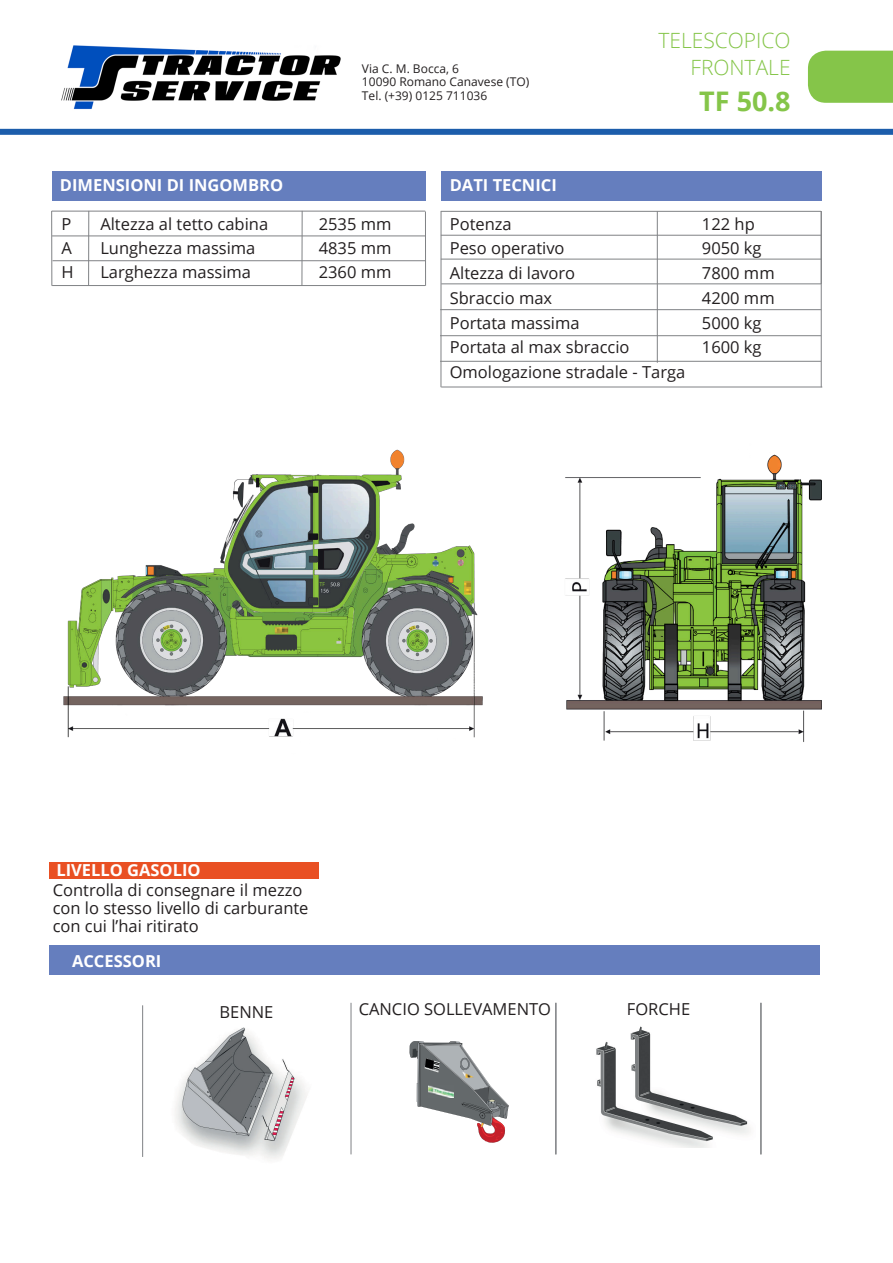
<style>
.page{position:relative;width:893px;height:1263px;background:#fff}
.page>*{position:absolute;margin:0;border:0;box-sizing:border-box;transform-origin:0 0}
.t1{font:700 27px "Open Sans";color:#85c549}
.t2{font:300 21px "Open Sans";color:#85c549}
.t3{font:16.5px "Open Sans";color:#231f20}
.t4{font:700 16.5px "Open Sans";color:#fff}
.t5{font:12px "Open Sans";color:#231f20}
</style>
<div class="page">
<div style="left:808px;top:51px;width:85px;height:52px;background:#85c549"></div>
<img style="left:61px;top:45px;width:280px;height:65px">
<div style="left:52px;top:171px;width:373px;height:29px;background:#657ebe"></div>
<hr style="left:52px;top:211px;width:373px;height:1px;background:#808285">
<hr style="left:302px;top:211px;width:1px;height:75px;background:#808285">
<hr style="left:51px;top:211px;width:1px;height:75px;background:#808285">
<hr style="left:425px;top:211px;width:1px;height:75px;background:#808285">
<hr style="left:52px;top:236px;width:373px;height:1px;background:#808285">
<hr style="left:53px;top:260px;width:372px;height:1px;background:#808285">
<hr style="left:52px;top:285px;width:373px;height:1px;background:#808285">
<div style="left:49px;top:862px;width:270px;height:16px;background:#e95023"></div>
<div style="left:441px;top:171px;width:380px;height:29px;background:#657ebe"></div>
<hr style="left:441px;top:235px;width:380px;height:1px;background:#808285">
<hr style="left:441px;top:211px;width:380px;height:1px;background:#808285">
<hr style="left:657px;top:211px;width:1px;height:152px;background:#808285">
<hr style="left:441px;top:211px;width:1px;height:176px;background:#808285">
<hr style="left:821px;top:211px;width:1px;height:176px;background:#808285">
<hr style="left:441px;top:259px;width:380px;height:1px;background:#808285">
<hr style="left:441px;top:284px;width:380px;height:1px;background:#808285">
<div style="left:0;top:129px;width:893px;height:6px;background:#1c5dab"></div>
<img style="left:63px;top:449px;width:758px;height:293px">
<hr style="left:88px;top:211px;width:1px;height:75px;background:#808285">
<hr style="left:440px;top:309px;width:381px;height:1px;background:#808285">
<div style="left:49px;top:945px;width:771px;height:29px;background:#657ebe"></div>
<hr style="left:351px;top:1003px;width:1px;height:151px;background:#808285">
<svg style="left:409px;top:1041px;width:100px;height:102px"></svg>
<img style="left:428px;top:1085px;width:26px;height:13px">
<hr style="left:555px;top:1003px;width:1px;height:151px;background:#808285">
<hr style="left:556px;top:1003px;width:1px;height:151px;background:#808285">
<hr style="left:760px;top:1003px;width:1px;height:151px;background:#808285">
<img style="left:596px;top:1026px;width:155px;height:121px">
<hr style="left:761px;top:1003px;width:1px;height:151px;background:#808285">
<hr style="left:142px;top:1005px;width:1px;height:152px;background:#808285">
<img style="left:175px;top:1027px;width:132px;height:132px">
<hr style="left:440px;top:361px;width:381px;height:1px;background:#808285">
<hr style="left:440px;top:335px;width:381px;height:1px;background:#808285">
<hr style="left:441px;top:387px;width:381px;height:1px;background:#808285">
<p class="t4" style="left:60px;top:174px;width:225px">DIMENSIONI DI INGOMBRO</p>
<p class="t3" style="left:62px;top:213px;width:11px">P</p>
<p class="t3" style="left:62px;top:237px;width:12px">A</p>
<p class="t3" style="left:62px;top:261px;width:14px">H</p>
<p class="t3" style="left:100px;top:213px;width:169px">Altezza al tetto cabina</p>
<p class="t3" style="left:100px;top:237px;width:157px">Lunghezza massima</p>
<p class="t3" style="left:100px;top:261px;width:152px">Larghezza massima</p>
<p class="t5" style="left:362px;top:60px;width:99px">Via C. M. Bocca, 6</p>
<p class="t5" style="left:362px;top:74px;width:169px">10090 Romano Canavese (TO)</p>
<p class="t5" style="left:362px;top:87px;width:127px">Tel. (+39) 0125 711036</p>
<p class="t4" style="left:450px;top:174px;width:109px">DATI TECNICI</p>
<p class="t2" style="left:658px;top:26px;width:134px">TELESCOPICO</p>
<p class="t2" style="left:690px;top:53px;width:102px">FRONTALE</p>
<p class="t1" style="left:699px;top:82px;width:93px">TF 50.8</p>
<p class="t3" style="left:319px;top:213px;width:74px">2535 mm</p>
<p class="t3" style="left:319px;top:237px;width:74px">4835 mm</p>
<p class="t3" style="left:319px;top:261px;width:74px">2360 mm</p>
<p class="t3" style="left:450px;top:212px;width:64px">Potenza</p>
<p class="t3" style="left:450px;top:237px;width:116px">Peso operativo</p>
<p class="t3" style="left:450px;top:262px;width:127px">Altezza di lavoro</p>
<p class="t3" style="left:450px;top:286px;width:104px">Sbraccio max</p>
<p class="t3" style="left:450px;top:311px;width:131px">Portata massima</p>
<p class="t3" style="left:450px;top:336px;width:181px">Portata al max sbraccio</p>
<p class="t3" style="left:450px;top:361px;width:237px">Omologazione stradale - Targa</p>
<p class="t3" style="left:702px;top:212px;width:54px">122 hp</p>
<p class="t3" style="left:702px;top:237px;width:61px">9050 kg</p>
<p class="t3" style="left:702px;top:262px;width:74px">7800 mm</p>
<p class="t3" style="left:702px;top:286px;width:74px">4200 mm</p>
<p class="t3" style="left:702px;top:311px;width:61px">5000 kg</p>
<p class="t3" style="left:702px;top:336px;width:61px">1600 kg</p>
<p class="t4" style="left:56px;top:859px;width:146px">LIVELLO GASOLIO</p>
<p class="t3" style="left:53px;top:878px;width:251px">Controlla di consegnare il mezzo</p>
<p class="t3" style="left:53px;top:896px;width:257px">con lo stesso livello di carburante</p>
<p class="t3" style="left:53px;top:914px;width:148px">con cui l’hai ritirato</p>
<p class="t4" style="left:72px;top:949px;width:91px">ACCESSORI</p>
<p class="t3" style="left:220px;top:1001px;width:55px">BENNE</p>
<p class="t3" style="left:627px;top:998px;width:65px">FORCHE</p>
<p class="t3" style="left:359px;top:998px;width:194px">CANCIO SOLLEVAMENTO</p>
</div>
